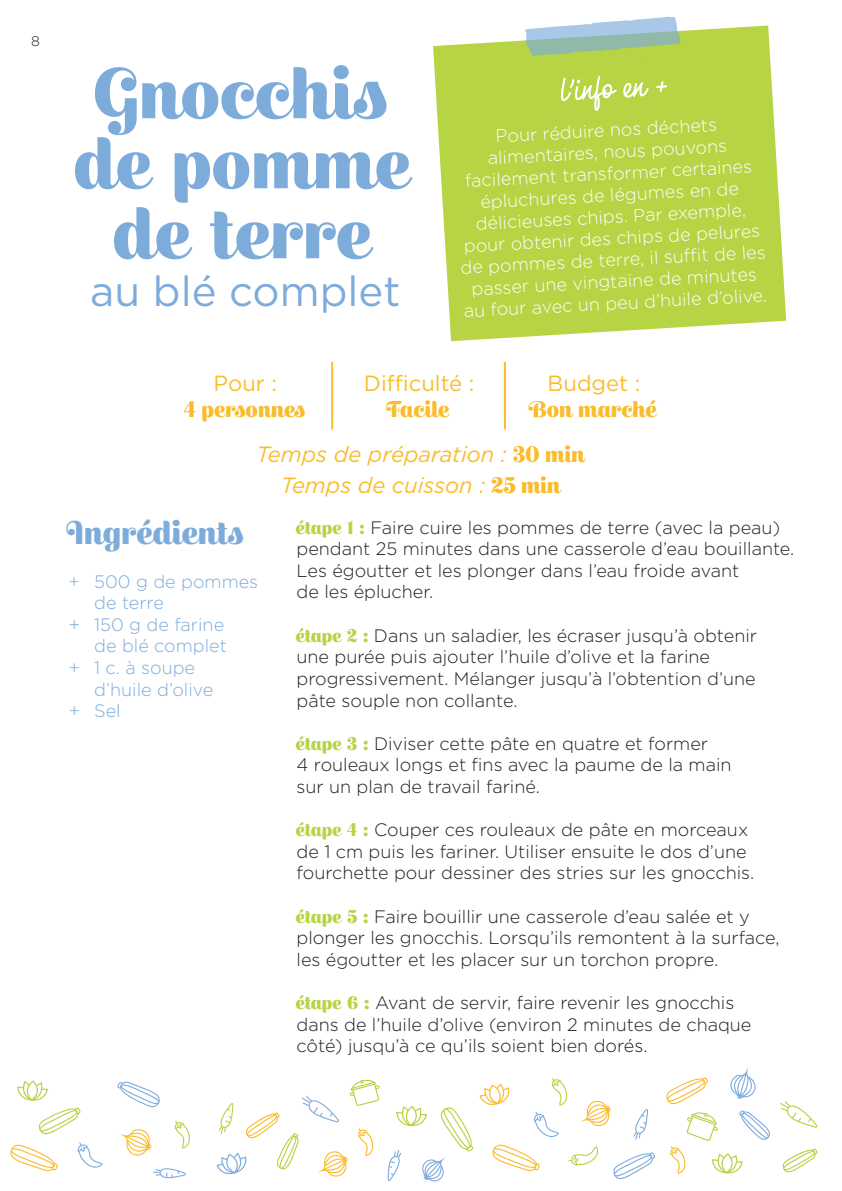
<style>
.page{position:relative;width:842px;height:1191px;background:#fff}
.page>*{position:absolute;margin:0;border:0;box-sizing:border-box;transform-origin:0 0}
.t1{font:500 70px/70px "Escafina";color:#7dacdb;text-align:center}
.t2{font:700 50px "Monolina";color:#fff}
.t3{font:42px "Gotham";color:#7dacdb}
.t4{font:500 32px "Escafina";color:#7dacdb}
.t5{font:italic 22px/31.2px "Gotham";color:#fbbc2b;text-align:center}
.t6{font:500 22px "Escafina";color:#fbbc2b}
.t7{font:22px "Gotham";color:#fbbc2b}
.t8{font:300 18px/21.6px "Gotham";color:#231f20}
.t9{font:300 18px/21.6px "Gotham";color:#fff;text-align:center}
.t10{font:300 18px/21.6px "Gotham";color:#7dacdb}
.t11{font:300 14px "Gotham";color:#231f20}
.s1{font-family:"Escafina";font-weight:500;font-style:normal}
.s2{font-family:"Escafina";font-weight:500;color:#b6d444}
</style>
<div class="page">
<svg style="left:174px;top:1120px;width:16px;height:28px"></svg>
<svg style="left:120px;top:1129px;width:32px;height:26px"></svg>
<svg style="left:153px;top:1168px;width:33px;height:10px"></svg>
<svg style="left:117px;top:1081px;width:43px;height:27px"></svg>
<svg style="left:77px;top:1142px;width:26px;height:26px"></svg>
<svg style="left:10px;top:1144px;width:48px;height:27px"></svg>
<svg style="left:670px;top:1146px;width:16px;height:27px"></svg>
<svg style="left:780px;top:1101px;width:37px;height:26px"></svg>
<svg style="left:739px;top:1110px;width:31px;height:30px"></svg>
<svg style="left:782px;top:1148px;width:36px;height:25px"></svg>
<svg style="left:666px;top:1077px;width:42px;height:27px"></svg>
<svg style="left:730px;top:1067px;width:26px;height:32px"></svg>
<svg style="left:686px;top:1112px;width:32px;height:28px"></svg>
<svg style="left:216px;top:1079px;width:164px;height:97px"></svg>
<svg style="left:17px;top:1081px;width:64px;height:53px"></svg>
<svg style="left:388px;top:1078px;width:267px;height:103px"></svg>
<svg style="left:712px;top:1153px;width:31px;height:21px"></svg>
<svg style="left:433px;top:26px;width:353px;height:315px;background:#bdd856"></svg>
<svg style="left:525px;top:17px;width:155px;height:39px;background:#afccb9"></svg>
<hr style="left:331px;top:362px;width:2px;height:67px;background:#fbbc2b">
<hr style="left:504px;top:362px;width:2px;height:67px;background:#fbbc2b">
<p class="t11" style="left:31px;top:33px;width:10px">8</p>
<h1 class="t1" style="left:77px;top:65px;width:339px">Gnocchis de pomme de terre</h1>
<h3 class="t3" style="left:90px;top:264px;width:312px">au blé complet</h3>
<h2 class="t2" style="left:560px;top:63px;width:108px;rotate:-3deg">l’info en +</h2>
<p class="t9" style="left:453px;top:127px;width:307px;rotate:-3deg">Pour réduire nos déchets alimentaires, nous pouvons facilement transformer certaines épluchures de légumes en de délicieuses chips. Par exemple, pour obtenir des chips de pelures de pommes de terre, il suffi t de les passer une vingtaine de minutes au four avec un peu d’huile d’olive.</p>
<p class="t7" style="left:214px;top:369px;width:65px">Pour :</p>
<p class="t6" style="left:184px;top:395px;width:124px">4 personnes</p>
<p class="t7" style="left:364px;top:369px;width:112px">Difficulté :</p>
<p class="t6" style="left:388px;top:395px;width:64px">Facile</p>
<p class="t7" style="left:548px;top:369px;width:94px">Budget :</p>
<p class="t6" style="left:530px;top:395px;width:129px">Bon marché</p>
<p class="t5" style="left:257px;top:438px;width:330px">Temps de préparation : <span class="s1">30 min<br></span>Temps de cuisson : <span class="s1">25 min</span></p>
<h3 class="t4" style="left:69px;top:511px;width:178px">Ingrédients</h3>
<p class="t10" style="left:94px;top:570px;width:166px">500 g de pommes de terre<br>150 g de farine<br>de blé complet<br>1 c. à soupe<br>d’huile d’olive<br>Sel</p>
<p class="t10" style="left:69px;top:570px;width:12px">+</p>
<p class="t10" style="left:69px;top:613px;width:13px">+</p>
<p class="t10" style="left:69px;top:656px;width:13px">+</p>
<p class="t10" style="left:69px;top:699px;width:13px">+</p>
<p class="t8" style="left:297px;top:516px;width:499px"><span class="s2">étape 1 :</span> Faire cuire les pommes de terre (avec la peau) pendant 25 minutes dans une casserole d’eau bouillante.<br>Les égoutter et les plonger dans l’eau froide avant<br>de les éplucher.</p>
<p class="t8" style="left:297px;top:624px;width:462px"><span class="s2">étape 2 :</span> Dans un saladier, les écraser jusqu’à obtenir une purée puis ajouter l’huile d’olive et la farine progressivement. Mélanger jusqu’à l’obtention d’une pâte souple non collante.</p>
<p class="t8" style="left:297px;top:732px;width:436px"><span class="s2">étape 3 :</span> Diviser cette pâte en quatre et former<br>4 rouleaux longs et fins avec la paume de la main sur un plan de travail fariné.</p>
<p class="t8" style="left:297px;top:818px;width:459px"><span class="s2">étape 4 :</span> Couper ces rouleaux de pâte en morceaux de 1 cm puis les fariner. Utiliser ensuite le dos d’une fourchette pour dessiner des stries sur les gnocchis.</p>
<p class="t8" style="left:297px;top:905px;width:485px"><span class="s2">étape 5 :</span> Faire bouillir une casserole d’eau salée et y plonger les gnocchis. Lorsqu’ils remontent à la surface, les égoutter et les placer sur un torchon propre.</p>
<p class="t8" style="left:297px;top:991px;width:456px"><span class="s2">étape 6 :</span> Avant de servir, faire revenir les gnocchis dans de l’huile d’olive (environ 2 minutes de chaque côté) jusqu’à ce qu’ils soient bien dorés.</p>
</div>
